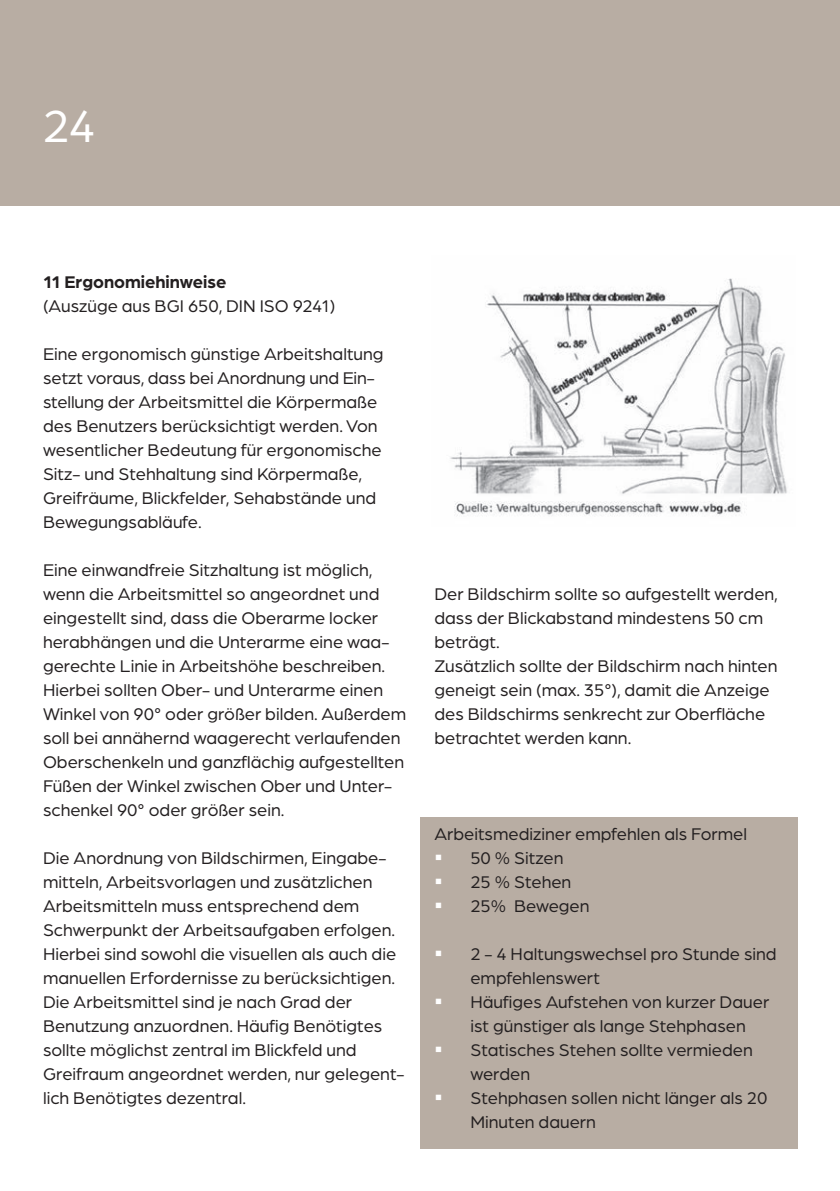
<style>
.page{position:relative;width:840px;height:1191px;background:#fff}
.page>*{position:absolute;margin:0;border:0;box-sizing:border-box;transform-origin:0 0}
.t1{font:48px "Arboria";color:#fff}
.t2{font:18px/24px "Arboria";color:#231f20}
.t3{font:700 18px "Arboria";color:#231f20}
</style>
<div class="page">
<div style="left:0;top:0;width:839px;height:205px;background:#b8ada3"></div>
<div style="left:420px;top:817px;width:377px;height:331px;background:#b8ada3"></div>
<img style="left:450px;top:278px;width:337px;height:238px">
<h1 class="t1" style="left:43px;top:94px;width:54px">24</h1>
<p class="t3" style="left:43px;top:270px;width:185px">11 Ergonomiehinweise</p>
<p class="t2" style="left:43px;top:293px;width:293px">(Auszüge aus BGI 650, DIN ISO 9241)</p>
<p class="t2" style="left:43px;top:341px;width:342px">Eine ergonomisch günstige Arbeitshaltung setzt voraus, dass bei Anordnung und Ein&shy;stellung der Arbeitsmittel die Körpermaße des Benutzers berücksichtigt werden. Von wesentlicher Bedeutung für ergonomische Sitz- und Stehhaltung sind Körpermaße, Greifräume, Blickfelder, Sehabstände und Bewegungsabläufe.</p>
<p class="t2" style="left:43px;top:557px;width:364px">Eine einwandfreie Sitzhaltung ist möglich, wenn die Arbeitsmittel so angeordnet und eingestellt sind, dass die Oberarme locker herabhängen und die Unterarme eine waa&shy;gerechte Linie in Arbeitshöhe beschreiben.<br>Hierbei sollten Ober- und Unterarme einen Winkel von 90° oder größer bilden. Außerdem soll bei annähernd waagerecht verlaufenden Oberschenkeln und ganzflächig aufgestellten Füßen der Winkel zwischen Ober und Unter&shy;schenkel 90° oder größer sein.</p>
<p class="t2" style="left:43px;top:845px;width:363px">Die Anordnung von Bildschirmen, Eingabe&shy;mitteln, Arbeitsvorlagen und zusätzlichen Arbeitsmitteln muss entsprechend dem Schwerpunkt der Arbeitsaufgaben erfolgen.<br>Hierbei sind sowohl die visuellen als auch die manuellen Erfordernisse zu berücksichtigen.<br>Die Arbeitsmittel sind je nach Grad der Benutzung anzuordnen. Häufig Benötigtes sollte möglichst zentral im Blickfeld und Greifraum angeordnet werden, nur gelegent&shy;lich Benötigtes dezentral.</p>
<p class="t2" style="left:434px;top:581px;width:345px">Der Bildschirm sollte so aufgestellt werden, dass der Blickabstand mindestens 50 cm beträgt.<br>Zusätzlich sollte der Bildschirm nach hinten geneigt sein (max. 35°), damit die Anzeige des Bildschirms senkrecht zur Oberfläche betrachtet werden kann.</p>
<p class="t2" style="left:470px;top:821px;width:278px;text-indent:-36px">Arbeitsmediziner empfehlen als Formel<br>50 % Sitzen<br>25 % Stehen<br>25% Bewegen</p>
<p class="t2" style="left:470px;top:941px;width:307px">2 - 4 Haltungswechsel pro Stunde sind empfehlenswert<br>Häufiges Aufstehen von kurzer Dauer ist günstiger als lange Stehphasen<br>Statisches Stehen sollte vermieden werden<br>Stehphasen sollen nicht länger als 20<br>Minuten dauern</p>
</div>
